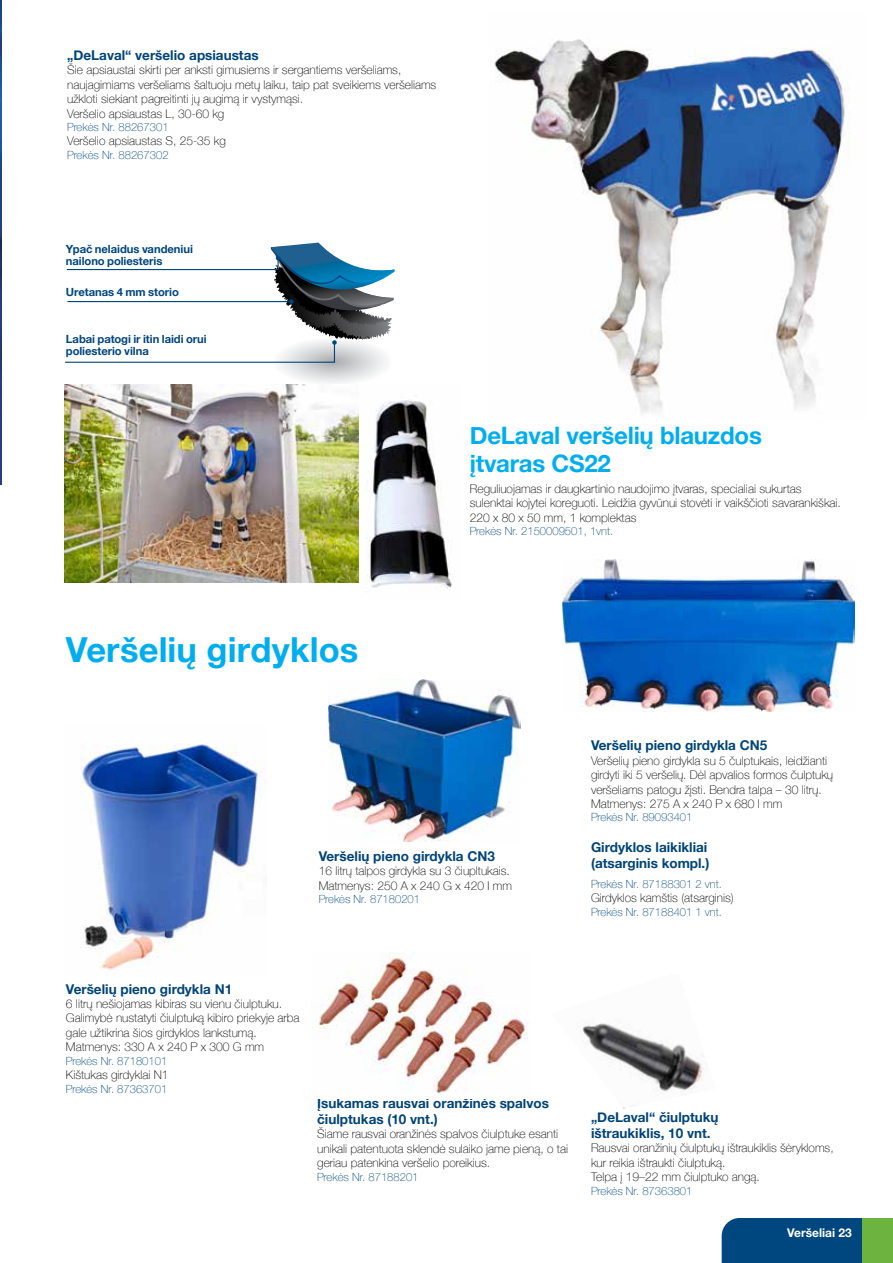
<style>
.page{position:relative;width:893px;height:1263px;background:#fff}
.page>*{position:absolute;margin:0;border:0;box-sizing:border-box;transform-origin:0 0}
.t1{font:700 34.5px "Helvetica Neue";letter-spacing:.005em;color:#00aeef}
.t2{font:700 24px/28.5px "Helvetica Neue";letter-spacing:-.01em;color:#00aeef}
.t3{font:700 13.5px/16.2px "Helvetica Neue";color:#047}
.t4{font:100 12px/14.4px "Helvetica Neue";color:#000}
.t5{font:700 12px "Helvetica Neue";color:#fff}
.t6{font:100 11.25px "Helvetica Neue";color:#00467f}
.t7{font:700 11.25px/12px "Helvetica Neue";letter-spacing:-.005em;color:#00467f}
</style>
<div class="page">
<div style="left:722px;top:1218px;width:140px;height:45px;background:#00467f"></div>
<div style="left:862px;top:1218px;width:31px;height:45px;background:#6cb33f"></div>
<img style="left:328px;top:679px;width:193px;height:163px">
<img style="left:562px;top:559px;width:292px;height:152px">
<img style="left:318px;top:952px;width:210px;height:141px">
<img style="left:81px;top:743px;width:182px;height:227px">
<img style="left:581px;top:1023px;width:127px;height:85px">
<svg style="left:64px;top:243px;width:331px;height:140px"></svg>
<img style="left:0;top:0;width:2px;height:484px">
<img style="left:494px;top:39px;width:356px;height:375px">
<img style="left:65px;top:384px;width:294px;height:198px">
<img style="left:367px;top:400px;width:85px;height:189px">
<p class="t3" style="left:67px;top:47px;width:193px">„DeLaval“ veršelio apsiaustas</p>
<p class="t4" style="left:67px;top:62px;width:371px">Šie apsiaustai skirti per anksti gimusiems ir sergantiems veršeliams, naujagimiams veršeliams šaltuoju metų laiku, taip pat sveikiems veršeliams užkloti siekiant pagreitinti jų augimą ir vystymąsi.<br>Veršelio apsiaustas L, 30-60 kg</p>
<p class="t6" style="left:67px;top:119px;width:103px">Prekės Nr. 88267301</p>
<p class="t4" style="left:67px;top:133px;width:160px">Veršelio apsiaustas S, 25-35 kg</p>
<p class="t6" style="left:67px;top:146px;width:103px">Prekės Nr. 88267302</p>
<p class="t7" style="left:66px;top:243px;width:128px">Ypač nelaidus vandeniui nailono poliesteris</p>
<p class="t7" style="left:66px;top:286px;width:114px">Uretanas 4 mm storio</p>
<p class="t7" style="left:66px;top:333px;width:142px">Labai patogi ir itin laidi orui poliesterio vilna</p>
<h1 class="t1" style="left:66px;top:623px;width:294px">Veršelių girdyklos</h1>
<h2 class="t2" style="left:470px;top:422px;width:294px">DeLaval veršelių blauzdos įtvaras CS22</h2>
<p class="t4" style="left:470px;top:481px;width:373px">Reguliuojamas ir daugkartinio naudojimo įtvaras, specialiai sukurtas sulenktai kojytei koreguoti. Leidžia gyvūnui stovėti ir vaikščioti savarankiškai.<br>220 x 80 x 50 mm, 1 komplektas</p>
<p class="t6" style="left:470px;top:523px;width:145px">Prekės Nr. 2150009501, 1vnt.</p>
<p class="t3" style="left:319px;top:848px;width:178px">Veršelių pieno girdykla CN3</p>
<p class="t4" style="left:319px;top:863px;width:195px">16 litrų talpos girdykla su 3 čiupltukais.<br>Matmenys: 250 A x 240 G x 420 I mm</p>
<p class="t6" style="left:319px;top:890px;width:103px">Prekės Nr. 87180201</p>
<p class="t3" style="left:591px;top:738px;width:178px">Veršelių pieno girdykla CN5</p>
<p class="t4" style="left:591px;top:753px;width:244px">Veršelių pieno girdykla su 5 čulptukais, leidžianti girdyti iki 5 veršelių. Dėl apvalios formos čulptukų veršeliams patogu žįsti. Bendra talpa – 30 litrų.<br>Matmenys: 275 A x 240 P x 680 I mm</p>
<p class="t6" style="left:591px;top:809px;width:103px">Prekės Nr. 89093401</p>
<p class="t3" style="left:591px;top:839px;width:120px">Girdyklos laikikliai (atsarginis kompl.)</p>
<p class="t6" style="left:591px;top:875px;width:132px">Prekės Nr. 87188301 2 vnt.</p>
<p class="t4" style="left:591px;top:890px;width:144px">Girdyklos kamštis (atsarginis)</p>
<p class="t6" style="left:591px;top:903px;width:132px">Prekės Nr. 87188401 1 vnt.</p>
<p class="t3" style="left:66px;top:981px;width:168px">Veršelių pieno girdykla N1</p>
<p class="t4" style="left:66px;top:996px;width:235px">6 litrų nešiojamas kibiras su vienu čiulptuku.<br>Galimybė nustatyti čiulptuką kibiro priekyje arba gale užtikrina šios girdyklos lankstumą.<br>Matmenys: 330 A x 240 P x 300 G mm</p>
<p class="t6" style="left:66px;top:1052px;width:103px">Prekės Nr. 87180101</p>
<p class="t4" style="left:66px;top:1067px;width:104px">Kištukas girdyklai N1</p>
<p class="t6" style="left:66px;top:1080px;width:103px">Prekės Nr. 87363701</p>
<p class="t3" style="left:317px;top:1095px;width:233px">Įsukamas rausvai oranžinės spalvos čiulptukas (10 vnt.)</p>
<p class="t4" style="left:317px;top:1126px;width:252px">Šiame rausvai oranžinės spalvos čiulptuke esanti unikali patentuota sklendė sulaiko jame pieną, o tai geriau patenkina veršelio poreikius.</p>
<p class="t6" style="left:317px;top:1168px;width:103px">Prekės Nr. 87188201</p>
<p class="t3" style="left:591px;top:1109px;width:129px">„DeLaval“ čiulptukų ištraukiklis, 10 vnt.</p>
<p class="t4" style="left:591px;top:1140px;width:244px">Rausvai oranžinių čiulptukų ištraukiklis šėrykloms, kur reikia ištraukti čiulptuką.<br>Telpa į 19–22 mm čiulptuko angą.</p>
<p class="t6" style="left:591px;top:1182px;width:103px">Prekės Nr. 87363801</p>
<p class="t5" style="left:787px;top:1223px;width:66px">Veršeliai 23</p>
</div>
